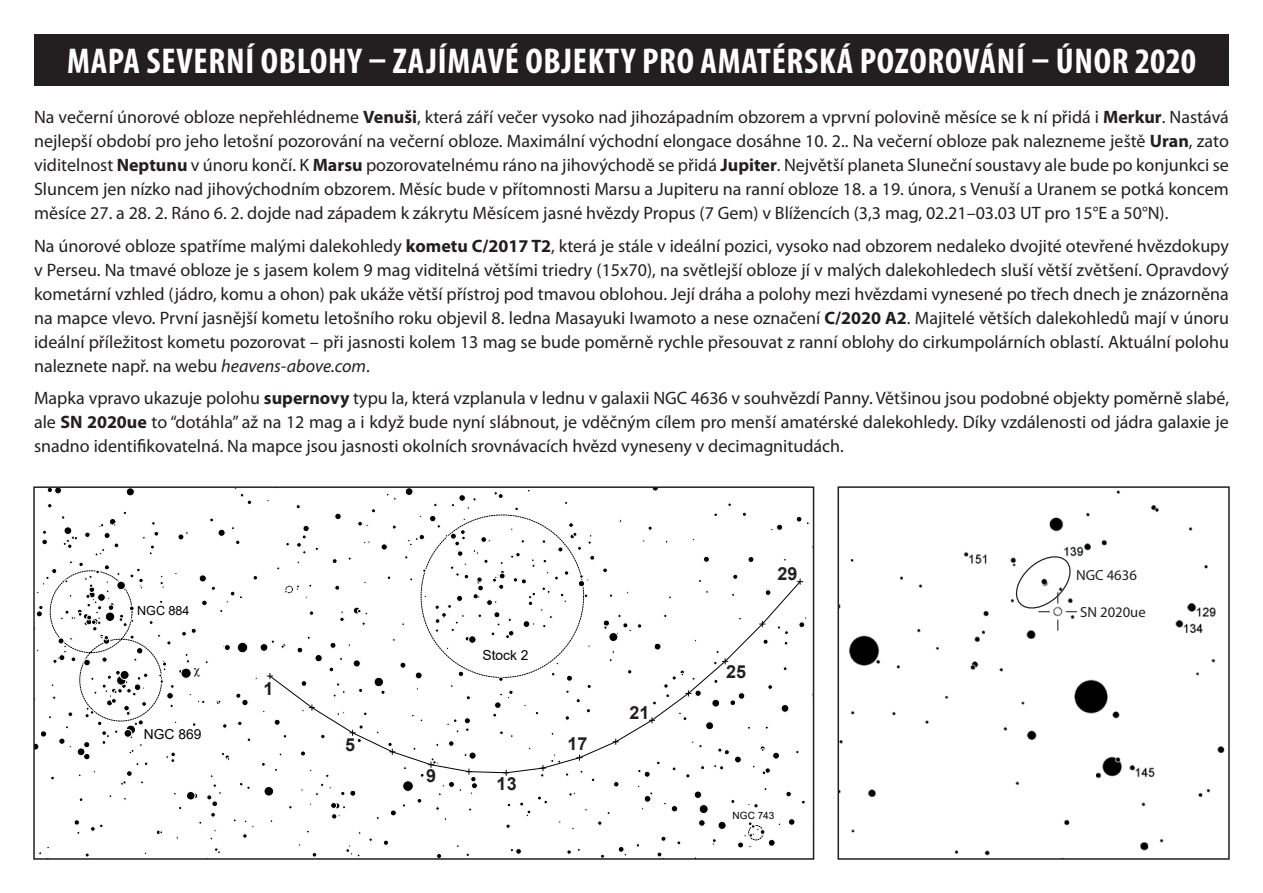
<style>
.page{position:relative;width:1263px;height:893px;background:#fff}
.page>*{position:absolute;margin:0;border:0;box-sizing:border-box;transform-origin:0 0}
.t1{font:700 condensed 36px "Myriad Pro";letter-spacing:.02em;color:#fff}
.t2{font:18px/24px "Myriad Pro";color:#231f20;text-align:justify}
.t3{font:700 18px "Arial";color:#231f20}
.t4{font:14.7px "Myriad Pro";color:#231f20}
.t5{font:13.8px "Arial";color:#000}
.t6{font:12.6px "Arial";color:#000}
.t7{font:10.05px "Arial";color:#000}
.s1{font-weight:700}
.s2{font-style:italic}
</style>
<div class="page">
<div style="left:34px;top:34px;width:1195px;height:51px;background:#231f20"></div>
<img style="left:840px;top:490px;width:385px;height:366px">
<svg style="left:1013px;top:552px;width:61px;height:61px"></svg>
<div style="left:837px;top:486px;width:393px;height:374px;border:2px solid #231f20"></div>
<svg style="left:34px;top:487px;width:780px;height:373px"></svg>
<h1 class="t1" style="left:67px;top:38px;width:1131px">MAPA SEVERNÍ OBLOHY – ZAJÍMAVÉ OBJEKTY PRO AMATÉRSKÁ POZOROVÁNÍ – ÚNOR 2020</h1>
<p class="t2" style="left:34px;top:105px;width:1196px">Na večerní únorové obloze nepřehlédneme <span class="s1">Venuši</span>, která září večer vysoko nad jihozápadním obzorem a vprvní polovině měsíce se k ní přidá i <span class="s1">Merkur</span>. Nastává nejlepší období pro jeho letošní pozorování na večerní obloze. Maximální východní elongace dosáhne 10. 2.. Na večerní obloze pak nalezneme ještě <span class="s1">Uran</span>, zato viditelnost <span class="s1">Neptunu</span> v únoru končí. K <span class="s1">Marsu</span> pozorovatelnému ráno na jihovýchodě se přidá <span class="s1">Jupiter</span>. Největší planeta Sluneční soustavy ale bude po konjunkci se Sluncem jen nízko nad jihovýchodním obzorem. Měsíc bude v přítomnosti Marsu a Jupiteru na ranní obloze 18. a 19. února, s Venuší a Uranem se potká koncem měsíce 27. a 28. 2. Ráno 6. 2. dojde nad západem k zákrytu Měsícem jasné hvězdy Propus (7 Gem) v Blížencích (3,3 mag, 02.21–03.03 UT pro 15°E a 50°N).</p>
<p class="t2" style="left:34px;top:234px;width:1196px">Na únorové obloze spatříme malými dalekohledy <span class="s1">kometu C/2017 T2</span>, která je stále v ideální pozici, vysoko nad obzorem nedaleko dvojité otevřené hvězdokupy v Perseu. Na tmavé obloze je s jasem kolem 9 mag viditelná většími triedry (15x70), na světlejší obloze jí v malých dalekohledech sluší větší zvětšení. Opravdový kometární vzhled (jádro, komu a ohon) pak ukáže větší přístroj pod tmavou oblohou. Její dráha a polohy mezi hvězdami vynesené po třech dnech je znázorněna na mapce vlevo. První jasnější kometu letošního roku objevil 8. ledna Masayuki Iwamoto a nese označení <span class="s1">C/2020 A2</span>. Majitelé větších dalekohledů mají v únoru ideální příležitost kometu pozorovat – při jasnosti kolem 13 mag se bude poměrně rychle přesouvat z ranní oblohy do cirkumpolárních oblastí. Aktuální polohu naleznete např. na webu <span class="s2">heavens-above.com</span>.</p>
<p class="t2" style="left:34px;top:386px;width:1196px">Mapka vpravo ukazuje polohu <span class="s1">supernovy</span> typu Ia, která vzplanula v lednu v galaxii NGC 4636 v souhvězdí Panny. Většinou jsou podobné objekty poměrně slabé, ale <span class="s1">SN 2020ue</span> to “dotáhla” až na 12 mag a i když bude nyní slábnout, je vděčným cílem pro menší amatérské dalekohledy. Díky vzdálenosti od jádra galaxie je snadno identifikovatelná. Na mapce jsou jasnosti okolních srovnávacích hvězd vyneseny v decimagnitudách.</p>
<p class="t6" style="left:137px;top:602px;width:54px">NGC 884</p>
<p class="t5" style="left:144px;top:725px;width:59px">NGC 869</p>
<p class="t3" style="left:264px;top:677px;width:12px">1</p>
<p class="t3" style="left:345px;top:732px;width:12px">5</p>
<p class="t3" style="left:426px;top:764px;width:12px">9</p>
<p class="t5" style="left:482px;top:646px;width:48px">Stock 2</p>
<p class="t3" style="left:497px;top:772px;width:22px">13</p>
<p class="t3" style="left:567px;top:732px;width:22px">17</p>
<p class="t3" style="left:629px;top:701px;width:22px">21</p>
<p class="t3" style="left:777px;top:562px;width:22px">29</p>
<p class="t3" style="left:726px;top:659px;width:22px">25</p>
<p class="t7" style="left:733px;top:808px;width:43px">NGC 743</p>
<p class="t4" style="left:1076px;top:566px;width:62px">NGC 4636</p>
<p class="t4" style="left:1080px;top:603px;width:67px">SN 2020ue</p>
</div>
